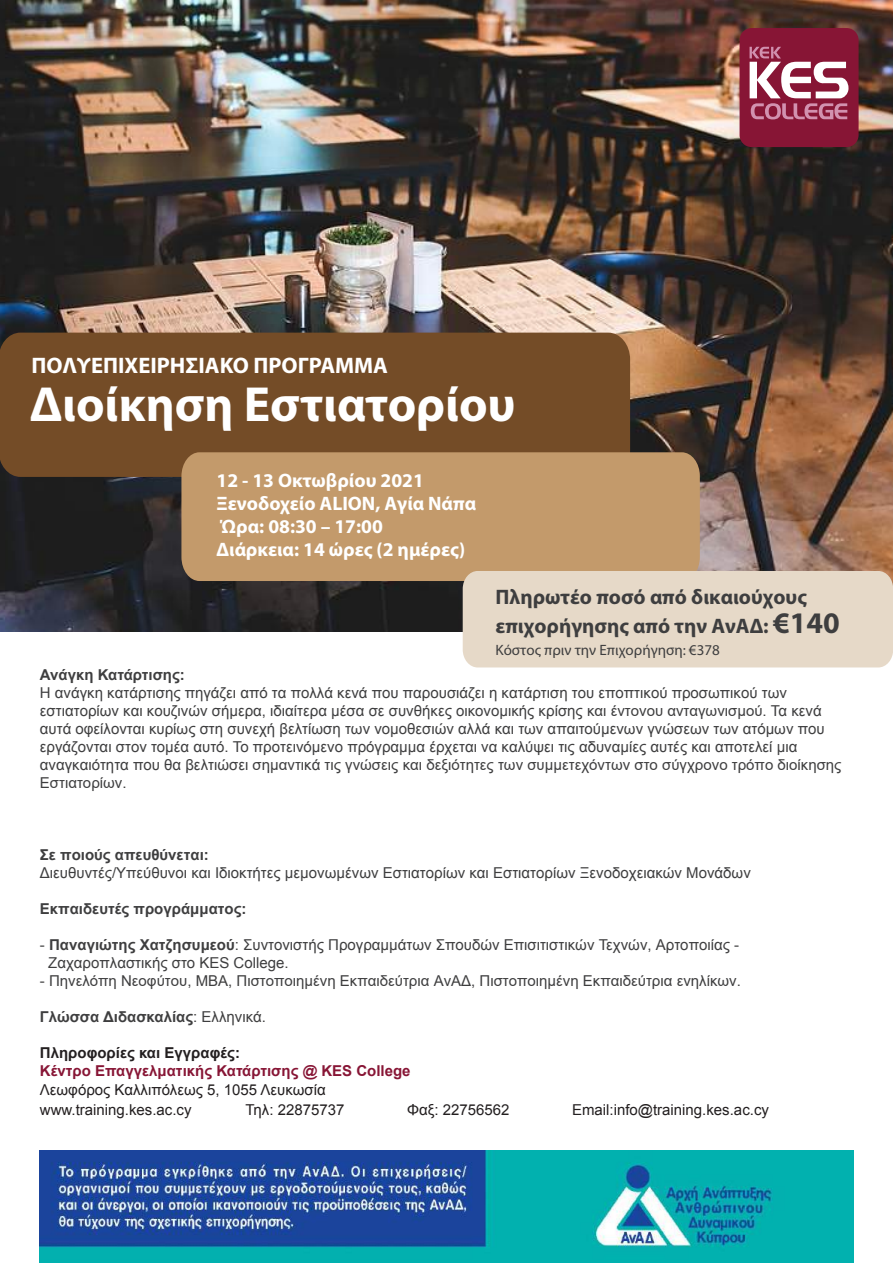
<style>
.page{position:relative;width:893px;height:1263px;background:#fff}
.page>*{position:absolute;margin:0;border:0;box-sizing:border-box;transform-origin:0 0}
.t1{font:700 49.5px "Myriad Pro";color:#fff}
.t2{font:700 22.5px "Myriad Pro";color:#fff}
.t3{font:700 21px/28.7px "Myriad Pro";color:#3e3e3f}
.t4{font:700 19.5px/22.8px "Myriad Pro";color:#fff}
.t5{font:15px/18px "Arial";color:#3e3e3f}
.t6{font:15px/19.5px "Arial";color:#231f20}
.t7{font:700 15px "Arial";color:#3e3e3f}
.t8{font:700 15px "Arial";color:#871535}
.t9{font:15px "Myriad Pro";color:#3e3e3f}
.t10{font:700 15px "Arial";color:#231f20}
.s1{font-size:30px}
.s2{font-weight:700}
.s3{font-weight:400}
</style>
<div class="page">
<img style="left:0;top:0;width:893px;height:631px">
<img style="left:40px;top:1150px;width:813px;height:112px">
<div style="left:740px;top:28px;width:119px;height:119px;background:#871535;border-radius:12px"></div>
<svg style="left:749px;top:47px;width:99px;height:72px"></svg>
<div style="left:0;top:333px;width:630px;height:144px;background:#744c27"></div>
<div style="left:181px;top:452px;width:519px;height:129px;background:#c39a6b"></div>
<div style="left:463px;top:571px;width:430px;height:96px;background:#e6d9c8"></div>
<h2 class="t2" style="left:32px;top:350px;width:358px">ΠΟΛΥΕΠΙΧΕΙΡΗΣΙΑΚΟ ΠΡΟΓΡΑΜΜΑ</h2>
<h1 class="t1" style="left:30px;top:372px;width:487px">Διοίκηση Εστιατορίου</h1>
<h3 class="t4" style="left:217px;top:469px;width:261px">12 - 13 Οκτωβρίου 2021<br>Ξενοδοχείο ΑLION, Αγία Νάπα<br>Ώρα: 08:30 – 17:00<br>Διάρκεια: 14 ώρες (2 ημέρες)</h3>
<h3 class="t3" style="left:495px;top:582px;width:346px">Πληρωτέο ποσό από δικαιούχους επιχορήγησης από την ΑνΑΔ: <span class="s1">€140</span></h3>
<p class="t9" style="left:495px;top:641px;width:226px">Κόστος πριν την Επιχορήγηση: €378</p>
<p class="t7" style="left:40px;top:664px;width:147px">Ανάγκη Κατάρτισης:</p>
<p class="t5" style="left:40px;top:684px;width:803px">Η ανάγκη κατάρτισης πηγάζει από τα πολλά κενά που παρουσιάζει η κατάρτιση του εποπτικού προσωπικού των εστιατορίων και κουζινών σήμερα, ιδιαίτερα μέσα σε συνθήκες οικονομικής κρίσης και έντονου ανταγωνισμού. Τα κενά αυτά οφείλονται κυρίως στη συνεχή βελτίωση των νομοθεσιών αλλά και των απαιτούμενων γνώσεων των ατόμων που εργάζονται στον τομέα αυτό. Το προτεινόμενο πρόγραμμα έρχεται να καλύψει τις αδυναμίες αυτές και αποτελεί μια αναγκαιότητα που θα βελτιώσει σημαντικά τις γνώσεις και δεξιότητες των συμμετεχόντων στο σύγχρονο τρόπο διοίκησης Εστιατορίων.</p>
<p class="t7" style="left:40px;top:844px;width:170px">Σε ποιούς απευθύνεται:</p>
<p class="t5" style="left:40px;top:864px;width:712px">Διευθυντές/Υπεύθυνοι και Ιδιοκτήτες μεμονωμένων Εστιατορίων και Εστιατορίων Ξενοδοχειακών Μονάδων</p>
<p class="t7" style="left:40px;top:898px;width:208px">Εκπαιδευτές προγράμματος:</p>
<p class="t5" style="left:48px;top:936px;width:692px;text-indent:-8px">- <span class="s2">Παναγιώτης Χατζησυμεού</span>: Συντονιστής Προγραμμάτων Σπουδών Επισιτιστικών Τεχνών, Αρτοποιίας -<br>Ζαχαροπλαστικής στο KES College.</p>
<p class="t5" style="left:40px;top:972px;width:703px">- Πηνελόπη Νεοφύτου, ΜΒΑ, Πιστοποιημένη Εκπαιδεύτρια ΑνΑΔ, Πιστοποιημένη Εκπαιδεύτρια ενηλίκων.</p>
<p class="t7" style="left:40px;top:1006px;width:228px">Γλώσσα Διδασκαλίας<span class="s3">: Ελληνικά.</span></p>
<p class="t10" style="left:40px;top:1042px;width:202px">Πληροφορίες και Εγγραφές:</p>
<p class="t8" style="left:40px;top:1060px;width:372px">Kέντρο Επαγγελματικής Κατάρτισης @ KES College</p>
<p class="t6" style="left:40px;top:1080px;width:287px">Λεωφόρος Καλλιπόλεως 5, 1055 Λευκωσία www.training.kes.ac.cy</p>
<p class="t6" style="left:246px;top:1100px;width:100px">Τηλ: 22875737</p>
<p class="t6" style="left:407px;top:1100px;width:104px">Φαξ: 22756562</p>
<p class="t6" style="left:572px;top:1100px;width:198px">Email:info@training.kes.ac.cy</p>
</div>
